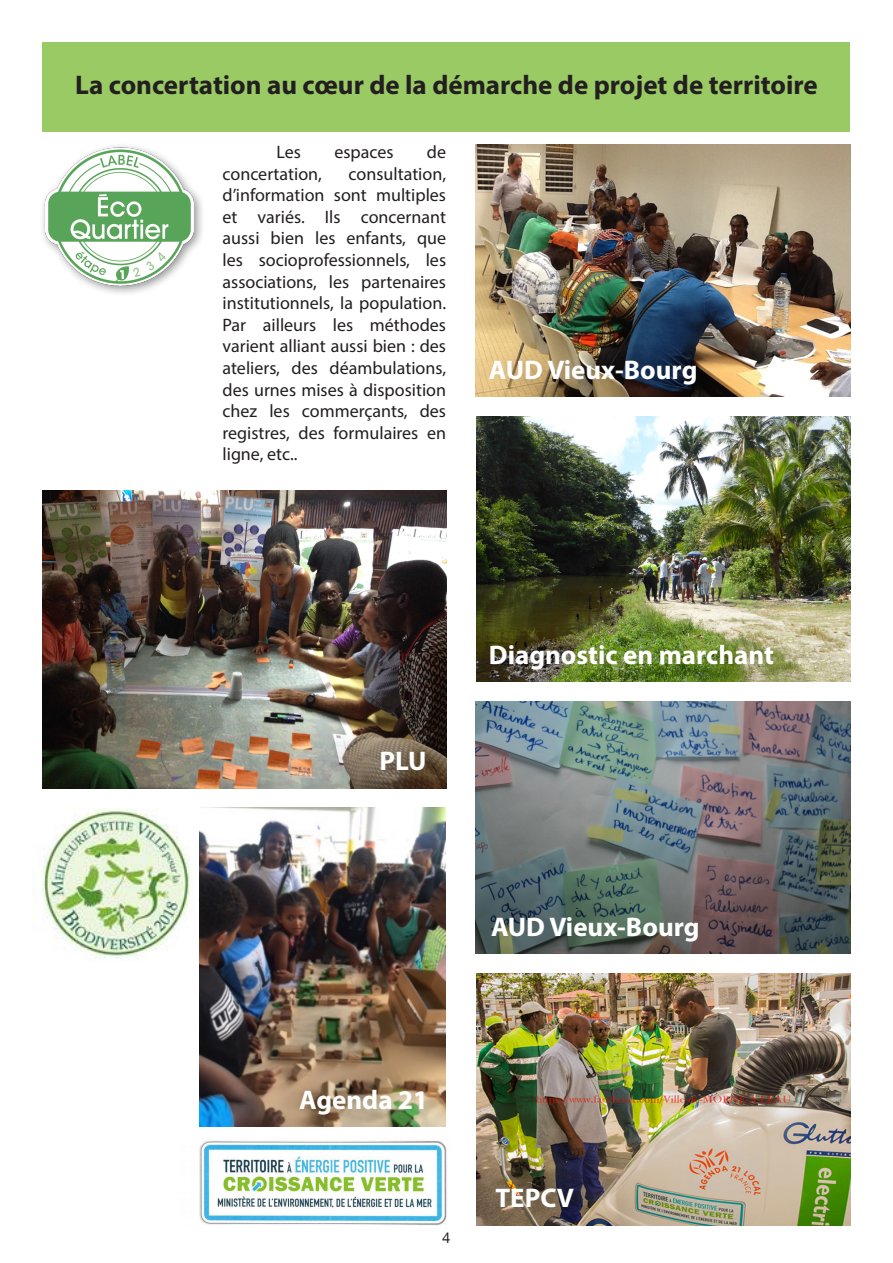
<style>
.page{position:relative;width:893px;height:1263px;background:#fff}
.page>*{position:absolute;margin:0;border:0;box-sizing:border-box;transform-origin:0 0}
.t1{font:700 27px "Myriad Pro";color:#fff}
.t2{font:700 27px "Myriad Pro";color:#231f20}
.t3{font:18px/21.6px "Myriad Pro";color:#231f20;text-align:justify}
.t4{font:15px "Helvetica Neue";color:#231f20}
</style>
<div class="page">
<div style="left:43px;top:43px;width:807px;height:89px;background:#99ca63"></div>
<img style="left:43px;top:491px;width:403px;height:297px">
<img style="left:476px;top:417px;width:374px;height:265px">
<img style="left:476px;top:702px;width:374px;height:252px">
<img style="left:476px;top:145px;width:374px;height:252px">
<img style="left:199px;top:807px;width:247px;height:320px">
<img style="left:477px;top:973px;width:373px;height:252px">
<div style="left:39px;top:142px;width:167px;height:155px;background:#231f20;opacity:.5"></div>
<img style="left:43px;top:145px;width:154px;height:144px">
<img style="left:199px;top:1140px;width:248px;height:85px">
<img style="left:42px;top:808px;width:149px;height:150px">
<p class="t2" style="left:75px;top:67px;width:744px">La concertation au cœur de la démarche de projet de territoire</p>
<p class="t3" style="left:277px;top:141px;width:26px">Les</p>
<p class="t3" style="left:334px;top:141px;width:61px">espaces</p>
<p class="t3" style="left:427px;top:141px;width:21px">de</p>
<p class="t3" style="left:223px;top:163px;width:101px">concertation,</p>
<p class="t3" style="left:223px;top:163px;width:225px;text-indent:126px">consultation, d’information sont multiples et variés. Ils concernant aussi bien les enfants, que les socioprofessionnels, les associations, les partenaires institutionnels, la population.<br>Par ailleurs les méthodes varient alliant aussi bien : des ateliers, des déambulations, des urnes mises à disposition chez les commerçants, des registres, des formulaires en ligne, etc..</p>
<p class="t1" style="left:489px;top:352px;width:210px">AUD Vieux-Bourg</p>
<p class="t1" style="left:379px;top:743px;width:49px">PLU</p>
<p class="t1" style="left:489px;top:637px;width:287px">Diagnostic en marchant</p>
<p class="t1" style="left:491px;top:909px;width:210px">AUD Vieux-Bourg</p>
<p class="t1" style="left:299px;top:1082px;width:130px">Agenda 21</p>
<p class="t4" style="left:442px;top:1226px;width:10px">4</p>
<p class="t1" style="left:495px;top:1181px;width:80px">TEPCV</p>
</div>
